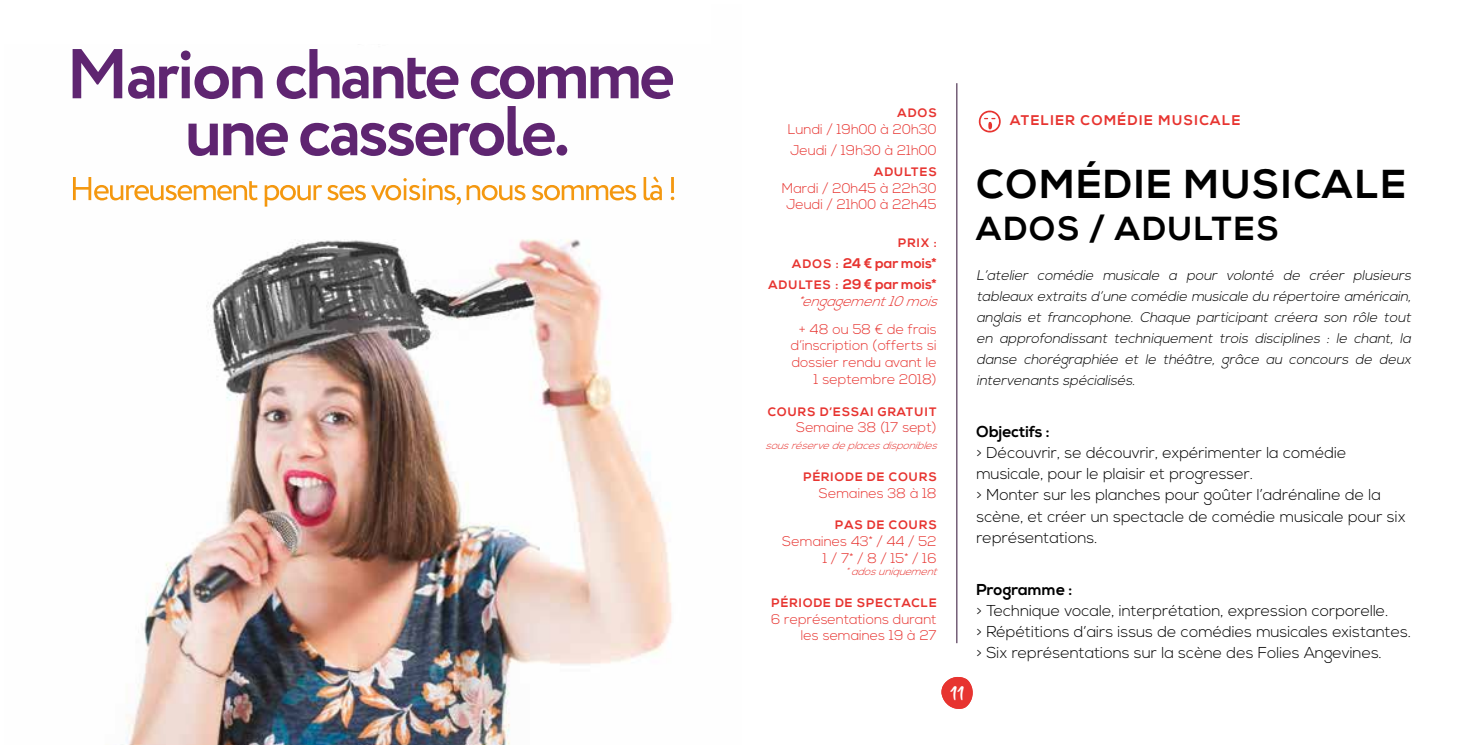
<style>
.page{position:relative;width:1479px;height:745px;background:#fff}
.page>*{position:absolute;margin:0;border:0;box-sizing:border-box;transform-origin:0 0}
.t1{font:700 40.25px "Nexa";letter-spacing:.05em;color:#000}
.t2{font:700 33.25px "Nexa";letter-spacing:.06em;color:#000}
.t3{font:300 15.75px/21px "Nexa";color:#000}
.t4{font:700 15.75px "Nexa";color:#000}
.t5{font:15.75px "Beyond The Mountains";color:#fff}
.t6{font:italic 300 14px/21px "Nexa";color:#000;text-align:justify}
.t7{font:300 14px/16.8px "Nexa";color:#e73430;text-align:right}
.t8{font:700 14px/21px "Nexa";color:#e73430;text-align:right}
.t9{font:700 14px "Nexa";letter-spacing:.1em;color:#e73430}
.t10{font:italic 300 14px "Nexa";color:#e73430}
.t11{font:700 12.25px "Nexa";letter-spacing:.08em;color:#e73430}
.t12{font:italic 300 10.5px "Nexa";color:#e73430}
.s1{font-size:12.25px}
</style>
<div class="page">
<svg style="left:941px;top:677px;width:31px;height:31px"></svg>
<hr style="left:956px;top:83px;width:1px;height:559px;background:#2f0e33">
<svg style="left:978px;top:110px;width:23px;height:22px"></svg>
<img style="left:72px;top:49px;width:603px;height:695px">
<p class="t11" style="left:897px;top:106px;width:41px">ADOS</p>
<p class="t7" style="left:788px;top:119px;width:150px;line-height:21px;text-align:left">Lundi / 19h00 à 20h30<br>Jeudi / 19h30 à 21h00</p>
<p class="t11" style="left:874px;top:164px;width:64px">ADULTES</p>
<p class="t7" style="left:781px;top:180px;width:156px;text-align:center">Mardi / 20h45 à 22h30<br>Jeudi / 21h00 à 22h45</p>
<p class="t11" style="left:898px;top:236px;width:40px">PRIX :</p>
<p class="t8" style="left:768px;top:253px;width:170px"><span class="s1">ADOS :</span> 24 € par mois*<br><span class="s1">A DULTES :</span> 29 € par mois*</p>
<p class="t10" style="left:798px;top:293px;width:147px">*engagement10mois</p>
<p class="t7" style="left:790px;top:321px;width:147px">+ 48 ou 58 € de frais d’inscription (offerts si dossier rendu avant le<br>1 septembre 2018)</p>
<p class="t11" style="left:767px;top:404px;width:170px">COURS D’ESSAI GRATUIT</p>
<p class="t7" style="left:796px;top:419px;width:142px">Semaine 38 (17 sept)</p>
<p class="t12" style="left:765px;top:439px;width:177px">sousréservedeplacesdisponibles</p>
<p class="t11" style="left:803px;top:469px;width:135px">PÉRIODE DE COURS</p>
<p class="t7" style="left:819px;top:484px;width:119px">Semaines 38 à 18</p>
<p class="t11" style="left:835px;top:517px;width:103px">PAS DE COURS</p>
<p class="t7" style="left:782px;top:533px;width:156px">Semaines 43* / 44 / 52<br>1 / 7* / 8 / 15* / 16</p>
<p class="t12" style="left:839px;top:565px;width:103px">Μ*adosuniquement</p>
<p class="t11" style="left:771px;top:595px;width:167px">PÉRIODE DE SPECTACLE</p>
<p class="t7" style="left:771px;top:610px;width:167px">6 représentations durant les semaines 19 à 27</p>
<p class="t5" style="left:952px;top:685px;width:12px">5</p>
<p class="t5" style="left:950px;top:685px;width:15px">11</p>
<p class="t9" style="left:1010px;top:112px;width:232px">ATELIER COMÉDIE MUSICALE</p>
<h1 class="t1" style="left:976px;top:160px;width:431px">COMÉDIE MUSICALE</h1>
<h2 class="t2" style="left:976px;top:209px;width:304px">ADOS / ADULTES</h2>
<p class="t6" style="left:976px;top:265px;width:439px">L’atelier comédie musicale a pour volonté de créer plusieurs tableaux extraits d’une comédie musicale du répertoire américain, anglais et francophone. Chaque participant créera son rôle tout en approfondissant techniquement trois disciplines : le chant, la danse chorégraphiée et le théâtre, grâce au concours de deux intervenants spécialisés.</p>
<p class="t4" style="left:976px;top:422px;width:75px">Objectifs :</p>
<p class="t3" style="left:976px;top:443px;width:431px">&gt; Découvrir, se découvrir, expérimenter la comédie musicale, pour le plaisir et progresser.<br>&gt; Monter sur les planches pour goûter l’adrénaline de la scène, et créer un spectacle de comédie musicale pour six représentations.</p>
<p class="t4" style="left:976px;top:580px;width:97px">Programme :</p>
<p class="t3" style="left:976px;top:600px;width:436px">&gt; Technique vocale, interprétation, expression corporelle.<br>&gt; Répétitions d’airs issus de comédies musicales existantes. &gt; Six représentations sur la scène des Folies Angevines.</p>
</div>
